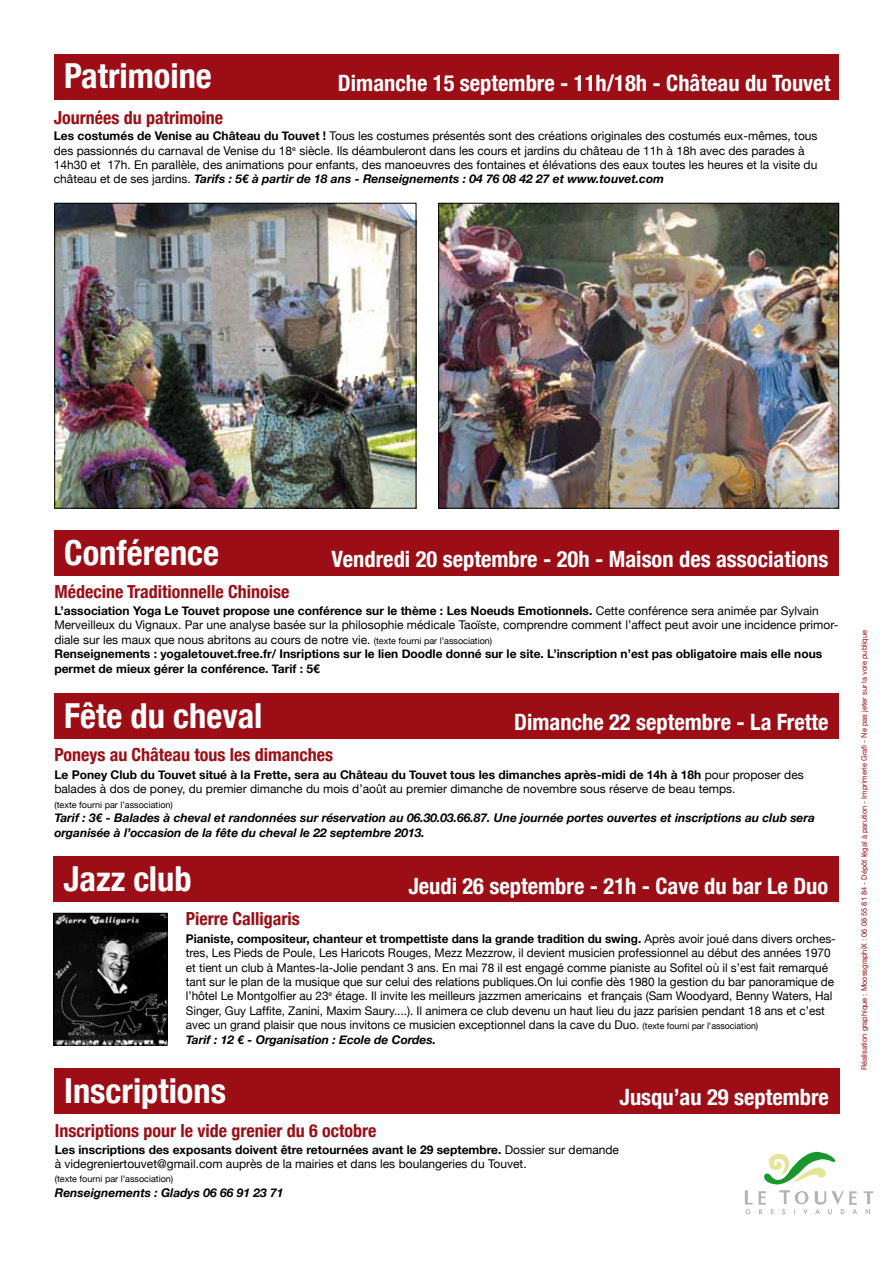
<style>
.page{position:relative;width:893px;height:1263px;background:#fff}
.page>*{position:absolute;margin:0;border:0;box-sizing:border-box;transform-origin:0 0}
.t1{font:700 condensed 34.5px "Helvetica Neue";color:#fff}
.t2{font:700 condensed 22.5px "Helvetica Neue";color:#fff}
.t3{font:700 condensed 18px "Helvetica Neue";color:#9d0d15}
.t4{font:12px/14.4px "Helvetica Neue";color:#000}
.t5{font:700 12px/14.4px "Helvetica Neue";color:#000}
.t6{font:italic 700 12px/14.4px "Helvetica Neue";color:#000}
.t7{font:9px "Helvetica Neue";color:#000}
.t8{font:7.5px "Helvetica Neue";color:#9d0d15}
.s1{font-weight:700}
.s2{font-weight:700;font-style:italic}
.s3{font-weight:400}
.s4{font-weight:400;font-size:9px}
.s5{font-size:9px}
</style>
<div class="page">
<svg style="left:864px;top:1191px;width:9px;height:23px"></svg>
<svg style="left:745px;top:1152px;width:112px;height:62px"></svg>
<img style="left:55px;top:915px;width:110px;height:128px">
<div style="left:53px;top:913px;width:114px;height:132px;border:1px solid #000"></div>
<div style="left:54px;top:856px;width:785px;height:45px;background:#9d0d15"></div>
<div style="left:54px;top:1068px;width:786px;height:45px;background:#9d0d15"></div>
<div style="left:54px;top:693px;width:785px;height:46px;background:#9d0d15"></div>
<div style="left:54px;top:530px;width:785px;height:46px;background:#9d0d15"></div>
<div style="left:54px;top:54px;width:785px;height:45px;background:#9d0d15"></div>
<img style="left:56px;top:205px;width:358px;height:302px">
<div style="left:54px;top:203px;width:362px;height:306px;border:1px solid #000"></div>
<img style="left:440px;top:205px;width:397px;height:302px">
<div style="left:438px;top:203px;width:401px;height:306px;border:1px solid #000"></div>
<h1 class="t1" style="left:64px;top:55px;width:149px">Patrimoine</h1>
<h3 class="t3" style="left:54px;top:106px;width:171px">Journées du patrimoine</h3>
<h2 class="t2" style="left:338px;top:69px;width:494px">Dimanche 15 septembre - 11h/18h - Château du Touvet</h2>
<p class="t4" style="left:54px;top:129px;width:765px"><span class="s1">Les costumés de Venise au Château du Touvet !</span> Tous les costumes présentés sont des créations originales des costumés eux-mêmes, tous des passionnés du carnaval de Venise du 18<sup>e</sup> siècle. Ils déambuleront dans les cours et jardins du château de 11h à 18h avec des parades à 14h30 et 17h. En parallèle, des animations pour enfants, des manoeuvres des fontaines et élévations des eaux toutes les heures et la visite du château et de ses jardins. <span class="s2">Tarifs : 5€ à partir de 18 ans - Renseignements : 04 76 08 42 27 et www.touvet.com</span></p>
<h1 class="t1" style="left:64px;top:532px;width:156px">Conférence</h1>
<h2 class="t2" style="left:332px;top:546px;width:498px">Vendredi 20 septembre - 20h - Maison des associations</h2>
<h3 class="t3" style="left:54px;top:581px;width:237px">Médecine Traditionnelle Chinoise</h3>
<p class="t5" style="left:54px;top:603px;width:785px">L’association Yoga Le Touvet propose une conférence sur le thème : Les Noeuds Emotionnels. <span class="s3">Cette conférence sera animée par Sylvain Merveilleux du Vignaux. Par une analyse basée sur la philosophie médicale Taoïste, comprendre comment l’affect peut avoir une incidence primor&shy;diale sur les maux que nous abritons au cours de notre vie.</span> <span class="s4">(texte fourni par l’association)<br></span>Renseignements : yogaletouvet.free.fr/ Insriptions sur le lien Doodle donné sur le site. L’inscription n’est pas obligatoire mais elle nous permet de mieux gérer la conférence. Tarif : 5€</p>
<h1 class="t1" style="left:64px;top:695px;width:200px">Fête du cheval</h1>
<h2 class="t2" style="left:514px;top:709px;width:316px">Dimanche 22 septembre - La Frette</h2>
<h3 class="t3" style="left:54px;top:744px;width:280px">Poneys au Château tous les dimanches</h3>
<p class="t4" style="left:54px;top:767px;width:751px"><span class="s1">Le Poney Club du Touvet situé à la Frette, sera au Château du Touvet tous les dimanches après-midi de 14h à 18h</span> pour proposer des balades à dos de poney, du premier dimanche du mois d’août au premier dimanche de novembre sous réserve de beau temps.</p>
<p class="t7" style="left:54px;top:799px;width:120px">(texte fourni par l’association)</p>
<p class="t6" style="left:54px;top:810px;width:762px">Tarif : 3€ - Balades à cheval et randonnées sur réservation au 06.30.03.66.87. Une journée portes ouvertes et inscriptions au club sera organisée à l’occasion de la fête du cheval le 22 septembre 2013.</p>
<h1 class="t1" style="left:63px;top:858px;width:130px">Jazz club</h1>
<h2 class="t2" style="left:408px;top:872px;width:421px">Jeudi 26 septembre - 21h - Cave du bar Le Duo</h2>
<h3 class="t3" style="left:186px;top:908px;width:115px">Pierre Calligaris</h3>
<p class="t4" style="left:186px;top:931px;width:651px"><span class="s1">Pianiste, compositeur, chanteur et trompettiste dans la grande tradition du swing.</span> Après avoir joué dans divers orches&shy;tres, Les Pieds de Poule, Les Haricots Rouges, Mezz Mezzrow, il devient musicien professionnel au début des années 1970 et tient un club à Mantes-la-Jolie pendant 3 ans. En mai 78 il est engagé comme pianiste au Sofitel où il s’est fait remarqué tant sur le plan de la musique que sur celui des relations publiques.On lui confie dès 1980 la gestion du bar panoramique de l’hôtel Le Montgolfier au 23<sup>e</sup> étage. Il invite les meilleurs jazzmen americains et français (Sam Woodyard, Benny Waters, Hal Singer, Guy Laffite, Zanini, Maxim Saury....). Il animera ce club devenu un haut lieu du jazz parisien pendant 18 ans et c’est avec un grand plaisir que nous invitons ce musicien exceptionnel dans la cave du Duo. <span class="s5">(texte fourni par l’association)<br></span><span class="s2">Tarif : 12 € - Organisation : Ecole de Cordes.</span></p>
<h1 class="t1" style="left:64px;top:1070px;width:163px">Inscriptions</h1>
<h2 class="t2" style="left:620px;top:1084px;width:211px">Jusqu’au 29 septembre</h2>
<h3 class="t3" style="left:55px;top:1119px;width:323px">Inscriptions pour le vide grenier du 6 octobre</h3>
<p class="t4" style="left:55px;top:1142px;width:566px"><span class="s1">Les inscriptions des exposants doivent être retournées avant le 29 septembre.</span> Dossier sur demande à videgreniertouvet@gmail.com auprès de la mairies et dans les boulangeries du Touvet.</p>
<p class="t7" style="left:55px;top:1174px;width:120px">(texte fourni par l’association)</p>
<p class="t6" style="left:55px;top:1185px;width:230px">Renseignements : Gladys 06 66 91 23 71</p>
<p class="t8" style="left:860px;top:1070px;width:442px;rotate:-90deg">Réalisation graphique : MoossgraphiX : 06 08 55 81 84 - Dépôt légal à parution - Imprimerie Grafi - Ne pas jeter sur la voie publique</p>
</div>
